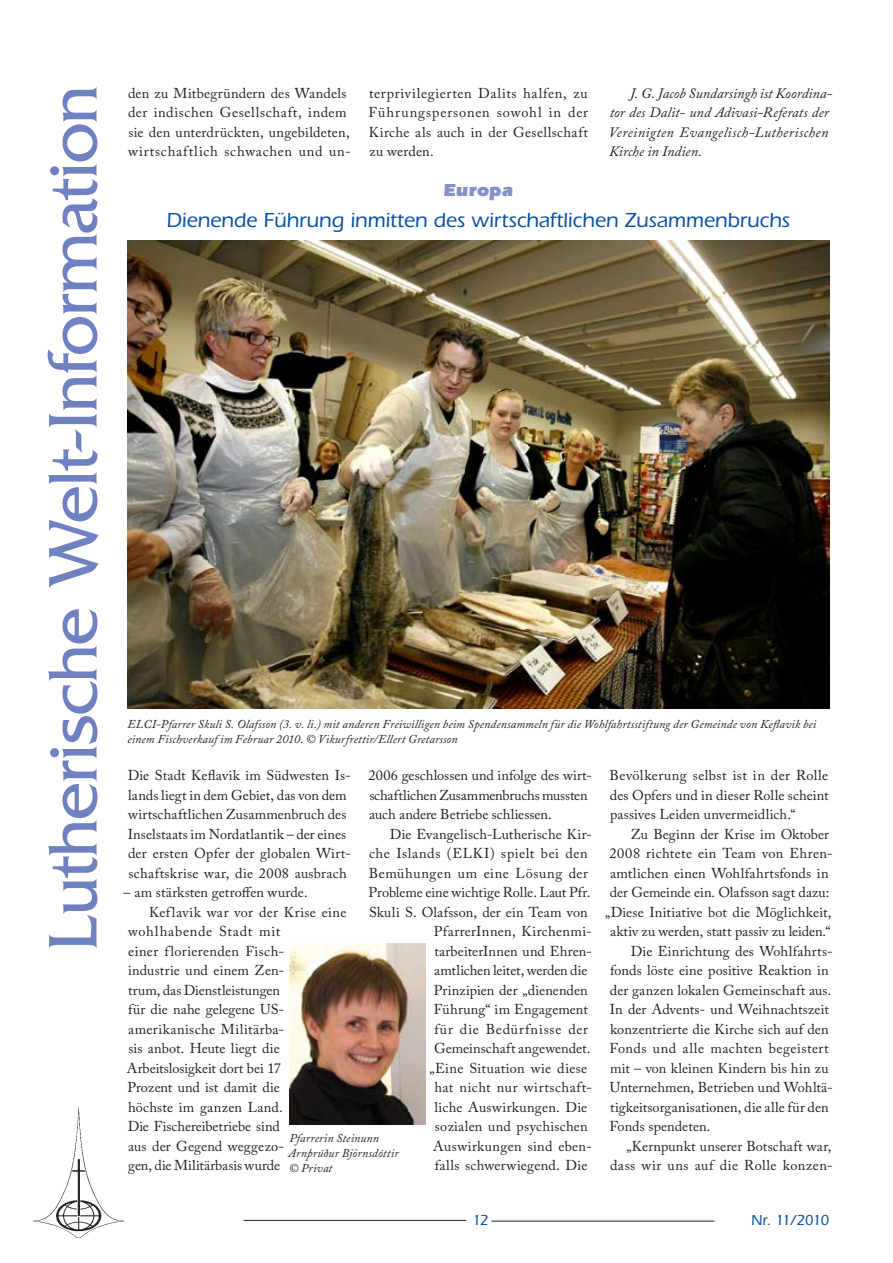
<style>
.page{position:relative;width:893px;height:1263px;background:#fff}
.page>*{position:absolute;margin:0;border:0;box-sizing:border-box;transform-origin:0 0}
.t1{font:72px "Friz Quadrata";letter-spacing:-.02em;color:#6f81c0}
.t2{font:500 21px "Itc Eras";letter-spacing:-.005em;color:#0850a3}
.t3{font:900 18px "Itc Eras";color:#8391c8}
.t4{font:500 15px "Itc Eras";letter-spacing:-.075em;color:#0850a3}
.t5{font:14.25px/19.5px "Adobe Caslon Pro";letter-spacing:.015em;color:#231f20;text-align:justify}
.t6{font:14.25px/19.5px "Adobe Caslon Pro";letter-spacing:.035em;color:#231f20}
.t7{font:14.25px "Adobe Caslon Pro";letter-spacing:-.005em;color:#231f20}
.t8{font:italic 14.25px/19.5px "Adobe Caslon Pro";letter-spacing:.01em;color:#231f20}
.t9{font:14.25px "Adobe Caslon Pro";letter-spacing:.04em;color:#231f20}
.t10{font:14.25px "Adobe Caslon Pro";letter-spacing:.045em;color:#231f20}
.t11{font:14.25px "Adobe Caslon Pro";letter-spacing:-.01em;color:#231f20}
.t12{font:14.25px "Adobe Caslon Pro";letter-spacing:.06em;color:#231f20}
.t13{font:14.25px "Adobe Caslon Pro";letter-spacing:.05em;color:#231f20}
.t14{font:italic 12px/15px "Adobe Caslon Pro";letter-spacing:.015em;color:#231f20}
</style>
<div class="page">
<hr style="left:491px;top:1221px;width:223px;height:1px;background:#231f20">
<hr style="left:244px;top:1220px;width:222px;height:1px;background:#231f20">
<img style="left:33px;top:1106px;width:91px;height:132px">
<img style="left:128px;top:241px;width:701px;height:468px">
<img style="left:289px;top:943px;width:136px;height:182px">
<h1 class="t1" style="left:33px;top:951px;width:868px;rotate:-90deg">Lutherische Welt-Information</h1>
<p class="t6" style="left:128px;top:83px;width:224px">den zu Mitbegründern des Wandels der indischen Gesellschaft, indem sie den unterdrückten, ungebildeten, wirtschaftlich schwachen und un-</p>
<p class="t5" style="left:369px;top:83px;width:221px">terprivilegierten Dalits halfen, zu Führungspersonen sowohl in der Kirche als auch in der Gesellschaft zu werden.</p>
<p class="t8" style="left:609px;top:83px;width:225px;text-indent:21px">J. G. Jacob Sundarsingh ist Koordina&shy;tor des Dalit- und Adivasi-Referats der Vereinigten Evangelisch-Lutherischen Kirche in Indien.</p>
<p class="t3" style="left:443px;top:180px;width:71px">Europa</p>
<h2 class="t2" style="left:167px;top:209px;width:625px">Dienende Führung inmitten des wirtschaftlichen Zusammenbruchs</h2>
<p class="t14" style="left:127px;top:716px;width:690px">ELCI-Pfarrer Skuli S. Olafsson (3. v. li.) mit anderen Freiwilligen beim Spendensammeln für die Wohlfahrtsstiftung der Gemeinde von Keflavik bei einem Fischverkauf im Februar 2010. © Vikurfrettir/Ellert Gretarsson</p>
<p class="t5" style="left:128px;top:765px;width:225px;text-align:left">Die Stadt Keflavik im Südwesten Is&shy;lands liegt in dem Gebiet, das von dem wirtschaftlichen Zusammenbruch des Inselstaats im Nordatlantik – der eines der ersten Opfer der globalen Wirt&shy;schaftskrise war, die 2008 ausbrach</p>
<p class="t5" style="left:124px;top:882px;width:186px">– am stärksten getroffen wurde.</p>
<p class="t5" style="left:149px;top:902px;width:199px">Keflavik war vor der Krise eine</p>
<p class="t13" style="left:128px;top:923px;width:154px">wohlhabende Stadt mit</p>
<p class="t5" style="left:128px;top:941px;width:158px">einer florierenden Fisch-</p>
<p class="t5" style="left:128px;top:960px;width:158px">industrie und einem Zen-</p>
<p class="t7" style="left:128px;top:981px;width:153px">trum, das Dienstleistungen</p>
<p class="t5" style="left:128px;top:999px;width:158px">für die nahe gelegene US-</p>
<p class="t6" style="left:128px;top:1019px;width:158px">amerikanische Militärba-</p>
<p class="t5" style="left:128px;top:1038px;width:153px">sis anbot. Heute liegt die</p>
<p class="t7" style="left:127px;top:1059px;width:156px">Arbeitslosigkeit dort bei 17</p>
<p class="t5" style="left:128px;top:1077px;width:154px">Prozent und ist damit die</p>
<p class="t5" style="left:128px;top:1097px;width:156px">höchste im ganzen Land.</p>
<p class="t7" style="left:128px;top:1118px;width:154px">Die Fischereibetriebe sind</p>
<p class="t5" style="left:128px;top:1136px;width:158px">aus der Gegend weggezo-</p>
<p class="t5" style="left:128px;top:1155px;width:154px">gen, die Militärbasis wurde</p>
<p class="t5" style="left:369px;top:765px;width:225px;text-align:left">2006 geschlossen und infolge des wirt&shy;schaftlichen Zusammenbruchs mussten auch andere Betriebe schliessen.</p>
<p class="t5" style="left:390px;top:824px;width:203px">Die Evangelisch-Lutherische Kir-</p>
<p class="t9" style="left:369px;top:845px;width:220px">che Islands (ELKI) spielt bei den</p>
<p class="t10" style="left:369px;top:864px;width:221px">Bemühungen um eine Lösung der</p>
<p class="t7" style="left:369px;top:884px;width:223px">Probleme eine wichtige Rolle. Laut Pfr.</p>
<p class="t5" style="left:369px;top:902px;width:220px">Skuli S. Olafsson, der ein Team von</p>
<p class="t5" style="left:434px;top:921px;width:160px">PfarrerInnen, Kirchenmi-</p>
<p class="t5" style="left:434px;top:941px;width:159px">tarbeiterInnen und Ehren-</p>
<p class="t11" style="left:434px;top:962px;width:155px">amtlichen leitet, werden die</p>
<p class="t5" style="left:434px;top:980px;width:155px">Prinzipien der „dienenden</p>
<p class="t5" style="left:434px;top:999px;width:156px">Führung“ im Engagement</p>
<p class="t12" style="left:434px;top:1020px;width:155px">für die Bedürfnisse der</p>
<p class="t5" style="left:434px;top:1038px;width:158px">Gemeinschaft angewendet.</p>
<p class="t5" style="left:429px;top:1058px;width:159px">„Eine Situation wie diese</p>
<p class="t10" style="left:434px;top:1079px;width:159px">hat nicht nur wirtschaft-</p>
<p class="t5" style="left:434px;top:1097px;width:155px">liche Auswirkungen. Die</p>
<p class="t5" style="left:435px;top:1116px;width:154px">sozialen und psychischen</p>
<p class="t5" style="left:433px;top:1136px;width:160px">Auswirkungen sind eben-</p>
<p class="t5" style="left:435px;top:1155px;width:154px">falls schwerwiegend. Die</p>
<p class="t14" style="left:289px;top:1130px;width:112px">Pfarrerin Steinunn<br>Arnþrúður Björnsdóttir © Privat</p>
<p class="t5" style="left:610px;top:765px;width:221px">Bevölkerung selbst ist in der Rolle des Opfers und in dieser Rolle scheint passives Leiden unvermeidlich.“</p>
<p class="t5" style="left:631px;top:824px;width:200px">Zu Beginn der Krise im Oktober</p>
<p class="t5" style="left:609px;top:843px;width:225px">2008 richtete ein Team von Ehren-</p>
<p class="t5" style="left:610px;top:863px;width:220px">amtlichen einen Wohlfahrtsfonds in</p>
<p class="t5" style="left:610px;top:882px;width:221px">der Gemeinde ein. Olafsson sagt dazu:</p>
<p class="t5" style="left:605px;top:902px;width:228px">„Diese Initiative bot die Möglichkeit,</p>
<p class="t7" style="left:610px;top:923px;width:222px">aktiv zu werden, statt passiv zu leiden.“</p>
<p class="t5" style="left:631px;top:941px;width:203px">Die Einrichtung des Wohlfahrts-</p>
<p class="t5" style="left:610px;top:960px;width:220px">fonds löste eine positive Reaktion in</p>
<p class="t5" style="left:610px;top:980px;width:223px">der ganzen lokalen Gemeinschaft aus.</p>
<p class="t5" style="left:610px;top:999px;width:221px">In der Advents- und Weihnachtszeit</p>
<p class="t5" style="left:610px;top:1019px;width:220px">konzentrierte die Kirche sich auf den</p>
<p class="t6" style="left:610px;top:1038px;width:221px">Fonds und alle machten begeistert</p>
<p class="t5" style="left:610px;top:1058px;width:220px">mit – von kleinen Kindern bis hin zu</p>
<p class="t5" style="left:610px;top:1077px;width:224px">Unternehmen, Betrieben und Wohltä-</p>
<p class="t5" style="left:610px;top:1097px;width:220px">tigkeitsorganisationen, die alle für den</p>
<p class="t5" style="left:610px;top:1116px;width:102px">Fonds spendeten.</p>
<p class="t5" style="left:626px;top:1136px;width:207px">„Kernpunkt unserer Botschaft war,</p>
<p class="t9" style="left:610px;top:1157px;width:224px">dass wir uns auf die Rolle konzen-</p>
<p class="t4" style="left:472px;top:1212px;width:16px">12</p>
<p class="t4" style="left:751px;top:1212px;width:79px">Nr. 11/2010</p>
</div>
